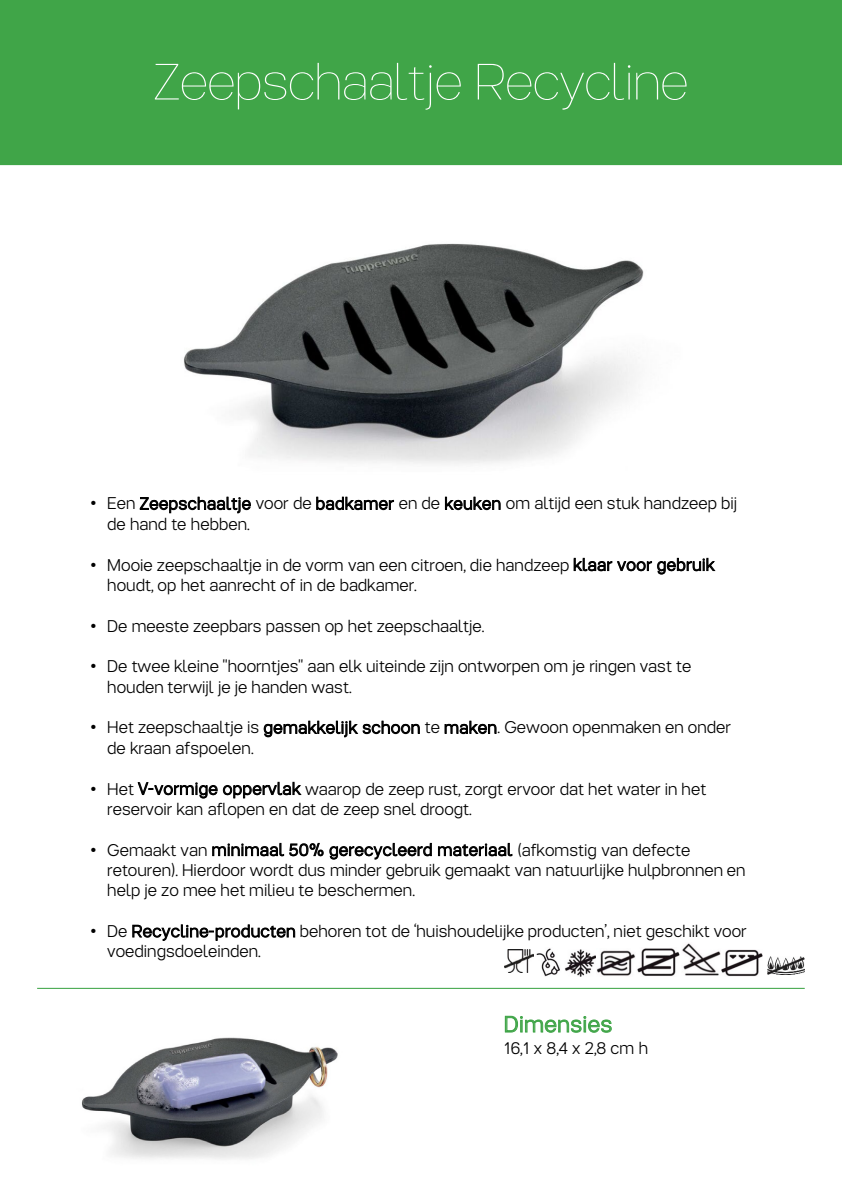
<style>
.page{position:relative;width:842px;height:1191px;background:#fff}
.page>*{position:absolute;margin:0;border:0;box-sizing:border-box;transform-origin:0 0}
.t1{font:200 50.8px "Tupper PRO";color:#fff}
.t2{font:300 22.6px "Tupper PRO";letter-spacing:.025em;color:#40a548}
.t3{font:300 17px/20.4px "Tupper PRO";color:#000}
.s1{font-family:"Arial";font-weight:400}
</style>
<div class="page">
<hr style="left:37px;top:987px;width:768px;height:2px;background:#40a548">
<div style="left:0;top:0;width:842px;height:165px;background:#40a548"></div>
<img style="left:504px;top:950px;width:29px;height:23px">
<img style="left:536px;top:948px;width:24px;height:28px">
<img style="left:565px;top:949px;width:70px;height:27px">
<img style="left:637px;top:948px;width:42px;height:28px">
<img style="left:682px;top:943px;width:40px;height:32px">
<img style="left:722px;top:949px;width:40px;height:27px">
<img style="left:768px;top:956px;width:37px;height:18px">
<img style="left:81px;top:1037px;width:257px;height:122px">
<img style="left:183px;top:243px;width:461px;height:221px">
<h1 class="t1" style="left:153px;top:41px;width:536px">Zeepschaaltje Recycline</h1>
<p class="t3" style="left:107px;top:492px;width:631px;text-indent:-17px"><span class="s1">•</span> Een Zeepschaaltje voor de badkamer en de keuken om altijd een stuk handzeep bij de hand te hebben.</p>
<p class="t3" style="left:107px;top:553px;width:609px;text-indent:-17px"><span class="s1">•</span> Mooie zeepschaaltje in de vorm van een citroen, die handzeep klaar voor gebruik houdt, op het aanrecht of in de badkamer.</p>
<p class="t3" style="left:90px;top:614px;width:395px"><span class="s1">•</span> De meeste zeepbars passen op het zeepschaaltje.</p>
<p class="t3" style="left:107px;top:654px;width:586px;text-indent:-17px"><span class="s1">•</span> De twee kleine "hoorntjes" aan elk uiteinde zijn ontworpen om je ringen vast te houden terwijl je je handen wast.</p>
<p class="t3" style="left:107px;top:715px;width:625px;text-indent:-17px"><span class="s1">•</span> Het zeepschaaltje is gemakkelijk schoon te maken. Gewoon openmaken en onder de kraan afspoelen.</p>
<p class="t3" style="left:107px;top:777px;width:601px;text-indent:-17px"><span class="s1">•</span> Het V-vormige oppervlak waarop de zeep rust, zorgt ervoor dat het water in het reservoir kan aflopen en dat de zeep snel droogt.</p>
<p class="t3" style="left:107px;top:838px;width:640px;text-indent:-17px"><span class="s1">•</span> Gemaakt van minimaal 50% gerecycleerd materiaal (afkomstig van defecte retouren). Hierdoor wordt dus minder gebruik gemaakt van natuurlijke hulpbronnen en help je zo mee het milieu te beschermen.</p>
<p class="t3" style="left:107px;top:919px;width:641px;text-indent:-17px"><span class="s1">•</span> De Recycline-producten behoren tot de ‘huishoudelijke producten’, niet geschikt voor voedingsdoeleinden.</p>
<h2 class="t2" style="left:504px;top:1006px;width:110px">Dimensies</h2>
<p class="t3" style="left:504px;top:1036px;width:146px">16,1 x 8,4 x 2,8 cm h</p>
</div>
